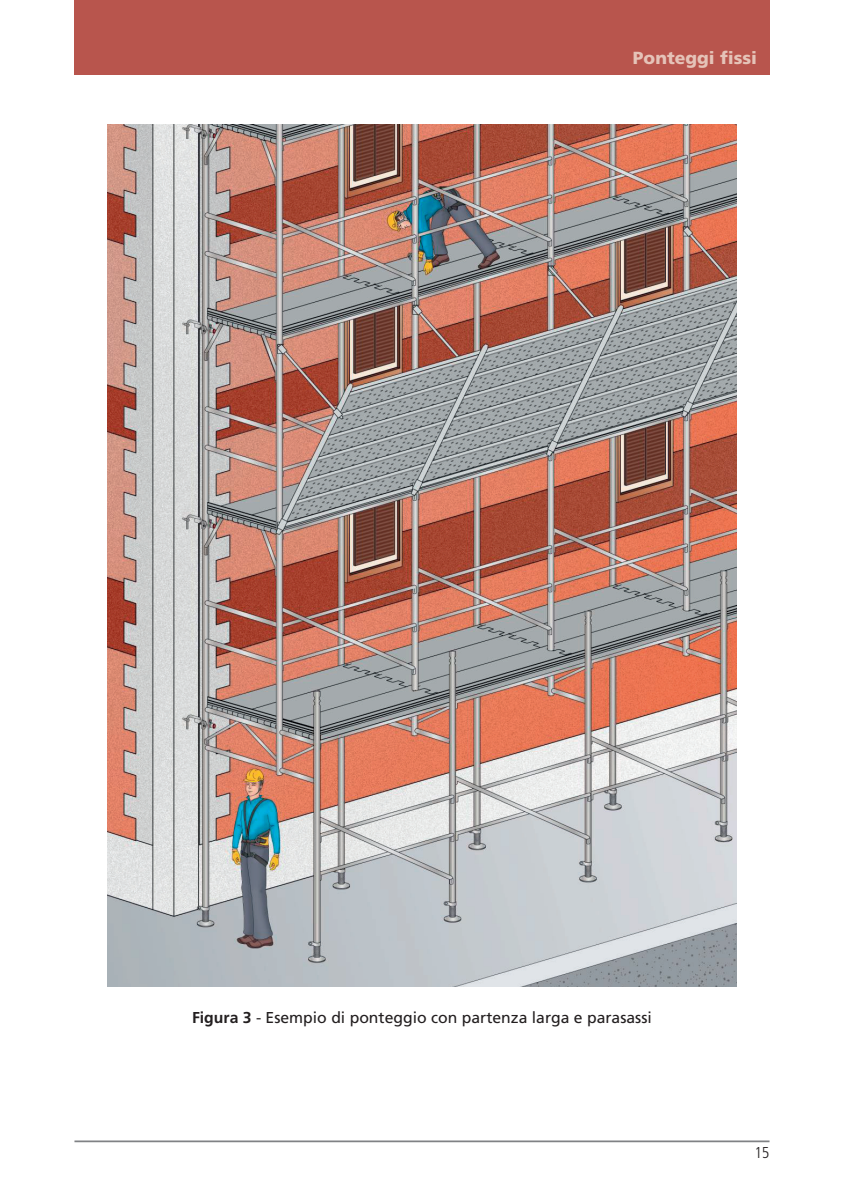
<style>
.page{position:relative;width:844px;height:1191px;background:#fff}
.page>*{position:absolute;margin:0;border:0;box-sizing:border-box;transform-origin:0 0}
.t1{font:17.5px "Frutiger HAIAAH";color:#e5c3b8}
.t2{font:15.75px "Frutiger HAIAAE";color:#231f20}
.t3{font:15.75px "Frutiger LHAIAAB";color:#231f20}
.s1{font-family:"Frutige HAIAAD"}
</style>
<div class="page">
<div style="left:74px;top:0;width:695px;height:74px;background:#b8554d"></div>
<hr style="left:74px;top:1140px;width:695px;height:2px;background:#808285">
<img style="left:107px;top:124px;width:629px;height:862px">
<p class="t1" style="left:632px;top:51px;width:126px">Ponteggi fissi</p>
<p class="t2" style="left:192px;top:1011px;width:461px"><span class="s1">Figura 3</span> - Esempio di ponteggio con partenza larga e parasassi</p>
<p class="t3" style="left:754px;top:1146px;width:17px">15</p>
</div>
